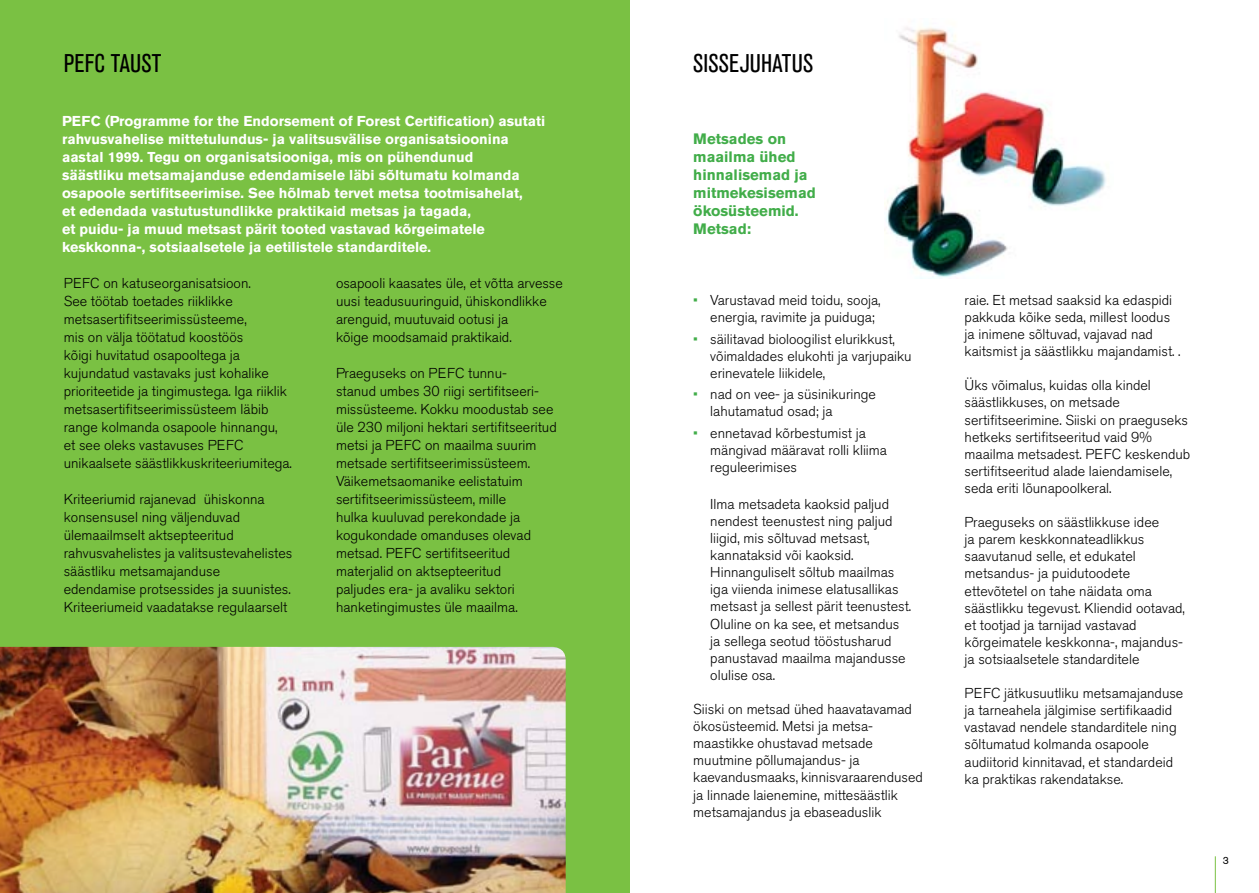
<style>
.page{position:relative;width:1259px;height:893px;background:#fff}
.page>*{position:absolute;margin:0;border:0;box-sizing:border-box;transform-origin:0 0}
.t1{font:condensed 25.5px "Akzidenz Grotesk BE";letter-spacing:.005em;color:#000}
.t2{font:700 15px/18px "Akzidenz Grotesk BE";color:#41ad49}
.t3{font:300 14.25px/17.1px "Akzidenz Grotesk BE";color:#000}
.t4{font:700 14.25px/18px "Akzidenz Grotesk BE";color:#fff}
.t5{font:10.5px "Akzidenz Grotesk BE";color:#000}
.s1{color:#41ad49}
</style>
<div class="page">
<hr style="left:1215px;top:856px;width:1px;height:37px;background:#7ac143">
<div style="left:0;top:0;width:629px;height:893px;background:#7ac143"></div>
<img style="left:0;top:647px;width:566px;height:246px">
<img style="left:886px;top:27px;width:220px;height:251px">
<h1 class="t1" style="left:64px;top:49px;width:99px">PEFC TAUST</h1>
<p class="t4" style="left:62px;top:112px;width:485px">PEFC (Programme for the Endorsement of Forest Certification) asutati rahvusvahelise mittetulundus- ja valitsusvälise organisatsioonina aastal 1999. Tegu on organisatsiooniga, mis on pühendunud<br>säästliku metsamajanduse edendamisele läbi sõltumatu kolmanda osapoole sertifitseerimise. See hõlmab tervet metsa tootmisahelat,<br>et edendada vastutustundlikke praktikaid metsas ja tagada,<br>et puidu- ja muud metsast pärit tooted vastavad kõrgeimatele keskkonna-, sotsiaalsetele ja eetilistele standarditele.</p>
<p class="t3" style="left:64px;top:274px;width:230px;line-height:18px">PEFC on katuseorganisatsioon.<br>See töötab toetades riiklikke metsasertifitseerimissüsteeme,<br>mis on välja töötatud koostöös<br>kõigi huvitatud osapooltega ja kujundatud vastavaks just kohalike prioriteetide ja tingimustega. Iga riiklik metsasertifitseerimissüsteem läbib range kolmanda osapoole hinnangu, et see oleks vastavuses PEFC unikaalsete säästlikkuskriteeriumitega.</p>
<p class="t3" style="left:64px;top:490px;width:230px;line-height:18px">Kriteeriumid rajanevad ühiskonna konsensusel ning väljenduvad ülemaailmselt aktsepteeritud rahvusvahelistes ja valitsustevahelistes säästliku metsamajanduse edendamise protsessides ja suunistes.<br>Kriteeriumeid vaadatakse regulaarselt</p>
<p class="t3" style="left:336px;top:274px;width:228px;line-height:18px">osapooli kaasates üle, et võtta arvesse uusi teadusuuringuid, ühiskondlikke arenguid, muutuvaid ootusi ja<br>kõige moodsamaid praktikaid.</p>
<p class="t3" style="left:336px;top:364px;width:222px;line-height:18px">Praeguseks on PEFC tunnu-<br>stanud umbes 30 riigi sertifitseeri&shy;missüsteeme. Kokku moodustab see üle 230 miljoni hektari sertifitseeritud metsi ja PEFC on maailma suurim metsade sertifitseerimissüsteem.<br>Väikemetsaomanike eelistatuim sertifitseerimissüsteem, mille<br>hulka kuuluvad perekondade ja kogukondade omanduses olevad metsad. PEFC sertifitseeritud materjalid on aktsepteeritud<br>paljudes era- ja avaliku sektori hanketingimustes üle maailma.</p>
<h1 class="t1" style="left:693px;top:49px;width:68px">SISSEJUHATU</h1>
<h1 class="t1" style="left:803px;top:49px;width:12px">S</h1>
<p class="t2" style="left:693px;top:130px;width:124px">Metsades on maailma ühed hinnalisemad ja mitmekesisemad ökosüsteemid.<br>Metsad:</p>
<p class="t3" style="left:710px;top:292px;width:172px;text-indent:-17px"><span class="s1">•</span> Varustavad meid toidu, sooja, energia, ravimite ja puiduga;</p>
<p class="t3" style="left:710px;top:330px;width:203px;text-indent:-17px"><span class="s1">•</span> säilitavad bioloogilist elurikkust, võimaldades elukohti ja varjupaiku erinevatele liikidele,</p>
<p class="t3" style="left:710px;top:386px;width:167px;text-indent:-17px"><span class="s1">•</span> nad on vee- ja süsinikuringe lahutamatud osad; ja</p>
<p class="t3" style="left:710px;top:424px;width:178px;text-indent:-17px"><span class="s1">•</span> ennetavad kõrbestumist ja mängivad määravat rolli kliima reguleerimises</p>
<p class="t3" style="left:710px;top:496px;width:202px">Ilma metsadeta kaoksid paljud nendest teenustest ning paljud liigid, mis sõltuvad metsast, kannataksid või kaoksid.<br>Hinnanguliselt sõltub maailmas iga viienda inimese elatusallikas metsast ja sellest pärit teenustest.<br>Oluline on ka see, et metsandus ja sellega seotud tööstusharud panustavad maailma majandusse olulise osa.</p>
<p class="t3" style="left:693px;top:701px;width:231px">Siiski on metsad ühed haavatavamad ökosüsteemid. Metsi ja metsa&shy;maastikke ohustavad metsade muutmine põllumajandus- ja kaevandusmaaks, kinnisvaraarendused ja linnade laienemine, mittesäästlik metsamajandus ja ebaseaduslik</p>
<p class="t3" style="left:964px;top:292px;width:217px">raie. Et metsad saaksid ka edaspidi pakkuda kõike seda, millest loodus ja inimene sõltuvad, vajavad nad kaitsmist ja säästlikku majandamist. .</p>
<p class="t3" style="left:964px;top:377px;width:227px">Üks võimalus, kuidas olla kindel säästlikkuses, on metsade sertifitseerimine. Siiski on praeguseks hetkeks sertifitseeritud vaid 9% maailma metsadest. PEFC keskendub sertifitseeritud alade laiendamisele, seda eriti lõunapoolkeral.</p>
<p class="t3" style="left:964px;top:514px;width:222px">Praeguseks on säästlikkuse idee<br>ja parem keskkonnateadlikkus saavutanud selle, et edukatel metsandus- ja puidutoodete ettevõtetel on tahe näidata oma säästlikku tegevust. Kliendid ootavad, et tootjad ja tarnijad vastavad kõrgeimatele keskkonna-, majandus&shy;ja sotsiaalsetele standarditele</p>
<p class="t3" style="left:964px;top:685px;width:220px">PEFC jätkusuutliku metsamajanduse ja tarneahela jälgimise sertifikaadid vastavad nendele standarditele ning sõltumatud kolmanda osapoole audiitorid kinnitavad, et standardeid ka praktikas rakendatakse.</p>
<p class="t5" style="left:1222px;top:854px;width:8px">3</p>
</div>
